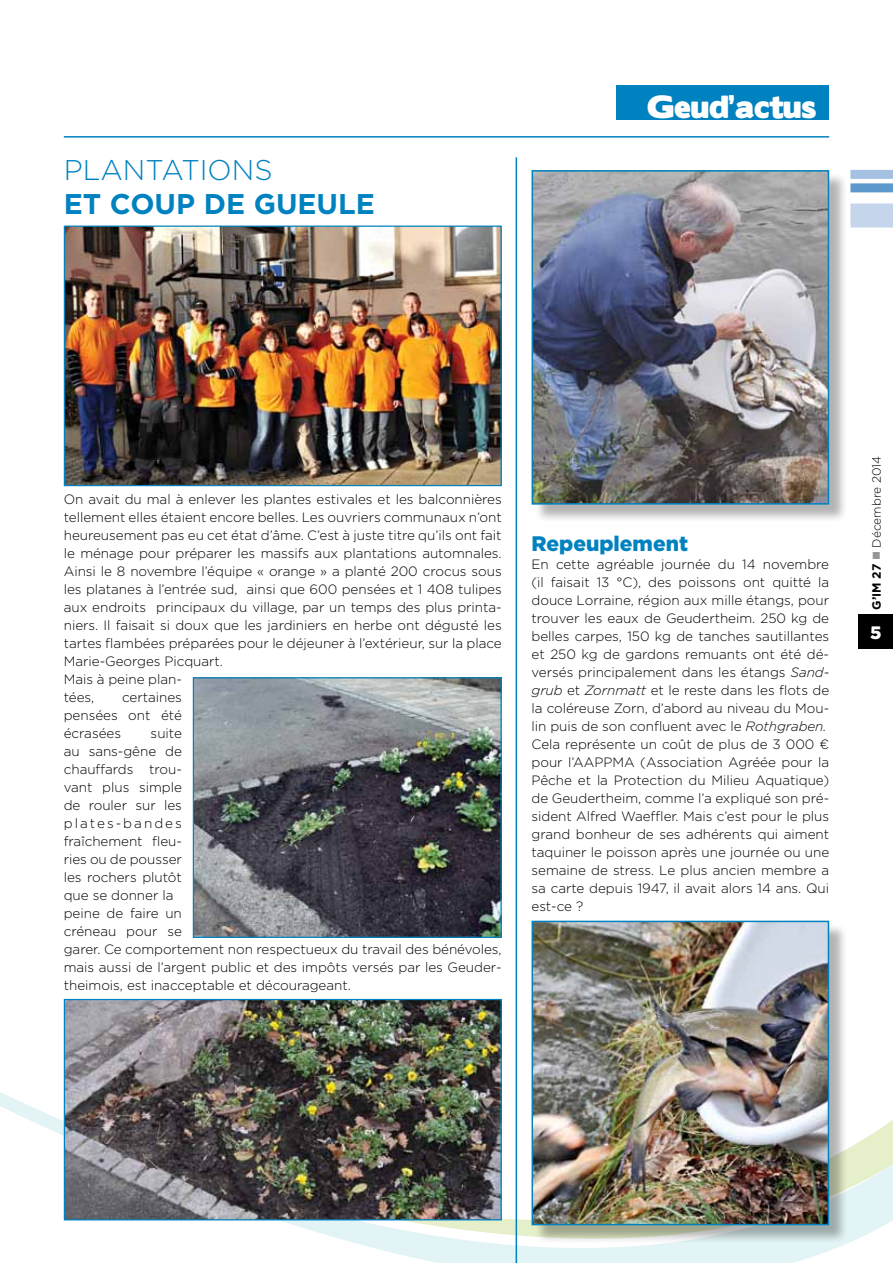
<style>
.page{position:relative;width:893px;height:1263px;background:#fff}
.page>*{position:absolute;margin:0;border:0;box-sizing:border-box;transform-origin:0 0}
.t1{font:700 28.5px "Gotham";color:#0082c0}
.t2{font:300 28.5px "Gotham";color:#0082c0}
.t3{font:28.5px "Boris Black Bloxx";color:#fff}
.t4{font:900 21px "Gotham";color:#0082c0}
.t5{font:900 18px "Gotham";color:#fff}
.t6{font:300 13.5px/18px "Gotham";letter-spacing:-.005em;color:#000}
.t7{font:300 12px "Gotham";color:#000}
.s1{font-style:italic}
.s2{font-weight:700}
.s3{color:#939598}
</style>
<div class="page">
<svg style="left:63px;top:1066px;width:830px;height:197px"></svg>
<svg style="left:0;top:1080px;width:893px;height:85px"></svg>
<div style="left:859px;top:614px;width:34px;height:34px;background:#000"></div>
<hr style="left:64px;top:136px;width:765px;height:2px;background:#0082c0">
<div style="left:617px;top:85px;width:212px;height:34px;background:#0082c0"></div>
<hr style="left:516px;top:157px;width:1px;height:1106px;background:#0082c0">
<div style="left:534px;top:172px;width:314px;height:351px;background:#000;opacity:.3"></div>
<img style="left:534px;top:173px;width:292px;height:329px">
<div style="left:531px;top:170px;width:298px;height:335px;border:2px solid #0082c0"></div>
<div style="left:534px;top:923px;width:314px;height:321px;background:#000;opacity:.3"></div>
<img style="left:534px;top:924px;width:292px;height:298px">
<div style="left:531px;top:921px;width:298px;height:304px;border:2px solid #0082c0"></div>
<div style="left:850px;top:183px;width:43px;height:9px;background:#5e99cd"></div>
<div style="left:850px;top:203px;width:43px;height:24px;background:#c5d5eb"></div>
<div style="left:850px;top:170px;width:43px;height:9px;background:#a5c1e1"></div>
<img style="left:66px;top:228px;width:434px;height:256px">
<div style="left:64px;top:226px;width:438px;height:260px;border:1px solid #0082c0"></div>
<img style="left:66px;top:1001px;width:434px;height:217px">
<div style="left:64px;top:999px;width:438px;height:221px;border:1px solid #0082c0"></div>
<img style="left:195px;top:679px;width:305px;height:257px">
<div style="left:193px;top:677px;width:309px;height:261px;border:1px solid #0082c0"></div>
<h1 class="t2" style="left:64px;top:152px;width:39px">Plantations</h1>
<h1 class="t1" style="left:64px;top:187px;width:211px">ET COUP DE GUEULE</h1>
<h1 class="t3" style="left:647px;top:86px;width:171px">Geud’actus</h1>
<p class="t6" style="left:64px;top:490px;width:440px">On avait du mal à enlever les plantes estivales et les balconnières tellement elles étaient encore belles. Les ouvriers communaux n’ont heureusement pas eu cet état d’âme. C’est à juste titre qu’ils ont fait le ménage pour préparer les massifs aux plantations automnales.<br>Ainsi le 8 novembre l’équipe « orange » a planté 200 crocus sous les platanes à l’entrée sud, ainsi que 600 pensées et 1 408 tulipes aux endroits principaux du village, par un temps des plus printa&shy;niers. Il faisait si doux que les jardiniers en herbe ont dégusté les tartes flambées préparées pour le déjeuner à l’extérieur, sur la place Marie-Georges Picquart.<br>Mais à peine plan-<br>tées,</p>
<p class="t6" style="left:64px;top:688px;width:120px;text-align:justify;text-indent:58px">certaines pensées ont été écrasées</p>
<p class="t6" style="left:64px;top:724px;width:439px;text-indent:87px">suite<br>au sans-gêne de<br>chauffards trou-<br>vant plus simple<br>de rouler sur les<br>plates-bandes<br>fraîchement fleu-<br>ries ou de pousser<br>les rochers plutôt<br>que se donner la<br>peine de faire un<br>créneau pour se<br>garer. Ce comportement non respectueux du travail des bénévoles, mais aussi de l’argent public et des impôts versés par les Geuder&shy;theimois, est inacceptable et décourageant.</p>
<h2 class="t4" style="left:531px;top:531px;width:158px">Repeuplement</h2>
<p class="t6" style="left:531px;top:555px;width:299px">En cette agréable journée du 14 novembre (il faisait 13 °C), des poissons ont quitté la douce Lorraine, région aux mille étangs, pour trouver les eaux de Geudertheim. 250 kg de belles carpes, 150 kg de tanches sautillantes et 250 kg de gardons remuants ont été dé&shy;versés principalement dans les étangs <span class="s1">Sand&shy;grub</span> et <span class="s1">Zornmatt</span> et le reste dans les flots de la coléreuse Zorn, d’abord au niveau du Mou&shy;lin puis de son confluent avec le <span class="s1">Rothgraben.<br></span>Cela représente un coût de plus de 3 000 € pour l’AAPPMA (Association Agréée pour la Pêche et la Protection du Milieu Aquatique) de Geudertheim, comme l’a expliqué son pré&shy;sident Alfred Waeffler. Mais c’est pour le plus grand bonheur de ses adhérents qui aiment taquiner le poisson après une journée ou une semaine de stress. Le plus ancien membre a sa carte depuis 1947, il avait alors 14 ans. Qui est-ce ?</p>
<p class="t7" style="left:869px;top:610px;width:155px;rotate:-90deg"><span class="s2">G’IM 27</span> <span class="s3">■</span> Décembre 2014</p>
<h3 class="t5" style="left:870px;top:621px;width:13px">5</h3>
</div>
